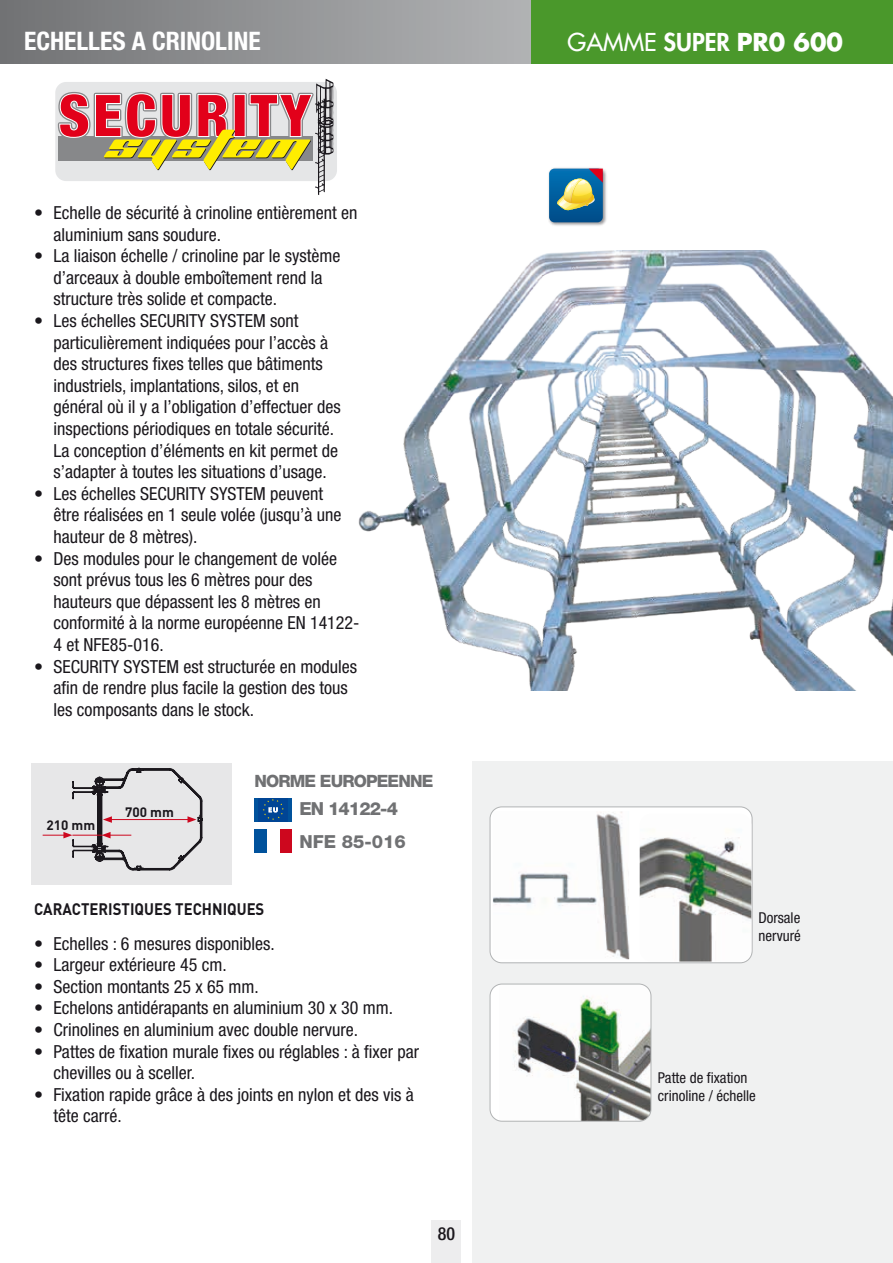
<style>
.page{position:relative;width:893px;height:1263px;background:#fff}
.page>*{position:absolute;margin:0;border:0;box-sizing:border-box;transform-origin:0 0}
.t1{font:700 condensed 25.5px "Helvetica Neue LT Std";color:#fff}
.t2{font:700 24px "Futura Std";color:#fff}
.t3{font:condensed 18px/21.6px "Helvetica Neue LT Std";color:#1a171c}
.t4{font:800 18px "Helvetica Neue LT Std";letter-spacing:-.025em;color:#707173}
.t5{font:500 condensed 18px "Helvetica Neue LT Std";color:#1a171c}
.t6{font:800 16.95px "Helvetica Neue LT Std";letter-spacing:-.05em;color:#707173}
.t7{font:700 16.5px "DIN Pro";color:#1a171c;scale:.9 1}
.t8{font:condensed 15px/18px "Helvetica Neue LT Std";color:#1a171c}
.t9{font:700 13.5px "DIN Pro";color:#1a171c}
.s1{font-weight:500}
.s2{font-weight:800}
</style>
<div class="page">
<div style="left:472px;top:761px;width:421px;height:502px;background:#f0f1f1"></div>
<img style="left:358px;top:251px;width:535px;height:439px">
<div style="left:254px;top:798px;width:38px;height:23px;background:#00529c"></div>
<div style="left:258px;top:798px;width:30px;height:23px;background:#004595"></div>
<svg style="left:263px;top:799px;width:21px;height:21px"></svg>
<div style="left:31px;top:763px;width:200px;height:122px;background:#e7e7e8"></div>
<svg style="left:43px;top:768px;width:160px;height:103px"></svg>
<div style="left:490px;top:984px;width:161px;height:137px;background:#fff;border-radius:12px"></div>
<img style="left:513px;top:984px;width:138px;height:137px">
<div style="left:490px;top:984px;width:161px;height:137px;border:1px solid #b1b3b4;border-radius:12px"></div>
<div style="left:490px;top:807px;width:262px;height:156px;background:#fff;border-radius:12px"></div>
<img style="left:493px;top:811px;width:136px;height:148px">
<div style="left:490px;top:807px;width:262px;height:156px;border:1px solid #b1b3b4;border-radius:12px"></div>
<img style="left:640px;top:814px;width:111px;height:147px">
<img style="left:548px;top:167px;width:59px;height:59px">
<svg style="left:549px;top:169px;width:54px;height:53px;background:#4f808a"></svg>
<div style="left:280px;top:829px;width:12px;height:23px;background:#cd071e"></div>
<div style="left:254px;top:829px;width:13px;height:23px;background:#00529c"></div>
<svg style="left:56px;top:79px;width:277px;height:116px"></svg>
<svg style="left:0;top:0;width:531px;height:64px;background:#919294"></svg>
<div style="left:432px;top:1220px;width:29px;height:43px;background:#ededee"></div>
<div style="left:531px;top:0;width:362px;height:64px;background:#4a982b"></div>
<h1 class="t1" style="left:24px;top:26px;width:238px">ECHELLES A CRINOLINE</h1>
<h2 class="t2" style="left:568px;top:26px;width:277px"><span class="s1">GAMME</span> <span class="s2">SUPER</span> PR0 600</h2>
<p class="t3" style="left:54px;top:202px;width:305px;text-indent:-19px">• Echelle de sécurité à crinoline entièrement en aluminium sans soudure.</p>
<p class="t3" style="left:54px;top:245px;width:288px;text-indent:-19px">• La liaison échelle / crinoline par le système d’arceaux à double emboîtement rend la structure très solide et compacte.</p>
<p class="t3" style="left:54px;top:310px;width:289px;text-indent:-19px">• Les échelles SECURITY SYSTEM sont particulièrement indiquées pour l’accès à des structures fixes telles que bâtiments industriels, implantations, silos, et en général où il y a l’obligation d’effectuer des inspections périodiques en totale sécurité.<br>La conception d’éléments en kit permet de s’adapter à toutes les situations d’usage.</p>
<p class="t3" style="left:54px;top:482px;width:290px;text-indent:-19px">• Les échelles SECURITY SYSTEM peuvent être réalisées en 1 seule volée (jusqu’à une hauteur de 8 mètres).</p>
<p class="t3" style="left:54px;top:547px;width:308px;text-indent:-19px">• Des modules pour le changement de volée sont prévus tous les 6 mètres pour des hauteurs que dépassent les 8 mètres en conformité à la norme européenne EN 14122- 4 et NFE85-016.</p>
<p class="t3" style="left:54px;top:655px;width:305px;text-indent:-19px">• SECURITY SYSTEM est structurée en modules afin de rendre plus facile la gestion des tous les composants dans le stock.</p>
<p class="t9" style="left:46px;top:815px;width:50px">210 mm</p>
<p class="t9" style="left:125px;top:803px;width:50px">700 mm</p>
<p class="t6" style="left:254px;top:771px;width:181px">NORME EUROPEENNE</p>
<p class="t4" style="left:299px;top:798px;width:100px">EN 14122-4</p>
<p class="t4" style="left:299px;top:831px;width:108px">NFE 85-016</p>
<p class="t7" style="left:34px;top:898px;width:257px">CARACTERISTIQUES TECHNIQUES</p>
<p class="t3" style="left:34px;top:932px;width:242px">• Echelles : 6 mesures disponibles.</p>
<p class="t3" style="left:34px;top:954px;width:194px">• Largeur extérieure 45 cm.</p>
<p class="t3" style="left:34px;top:975px;width:226px">• Section montants 25 x 65 mm.</p>
<p class="t3" style="left:34px;top:997px;width:361px">• Echelons antidérapants en aluminium 30 x 30 mm.</p>
<p class="t3" style="left:34px;top:1018px;width:326px">• Crinolines en aluminium avec double nervure.</p>
<p class="t3" style="left:54px;top:1040px;width:367px;text-indent:-19px">• Pattes de fixation murale fixes ou réglables : à fixer par chevilles ou à sceller.</p>
<p class="t3" style="left:54px;top:1083px;width:362px;text-indent:-19px">• Fixation rapide grâce à des joints en nylon et des vis à tête carré.</p>
<p class="t5" style="left:438px;top:1222px;width:19px">80</p>
<p class="t8" style="left:758px;top:908px;width:44px">Dorsale nervuré</p>
<p class="t8" style="left:658px;top:1068px;width:100px">Patte de fixation crinoline / échelle</p>
</div>
